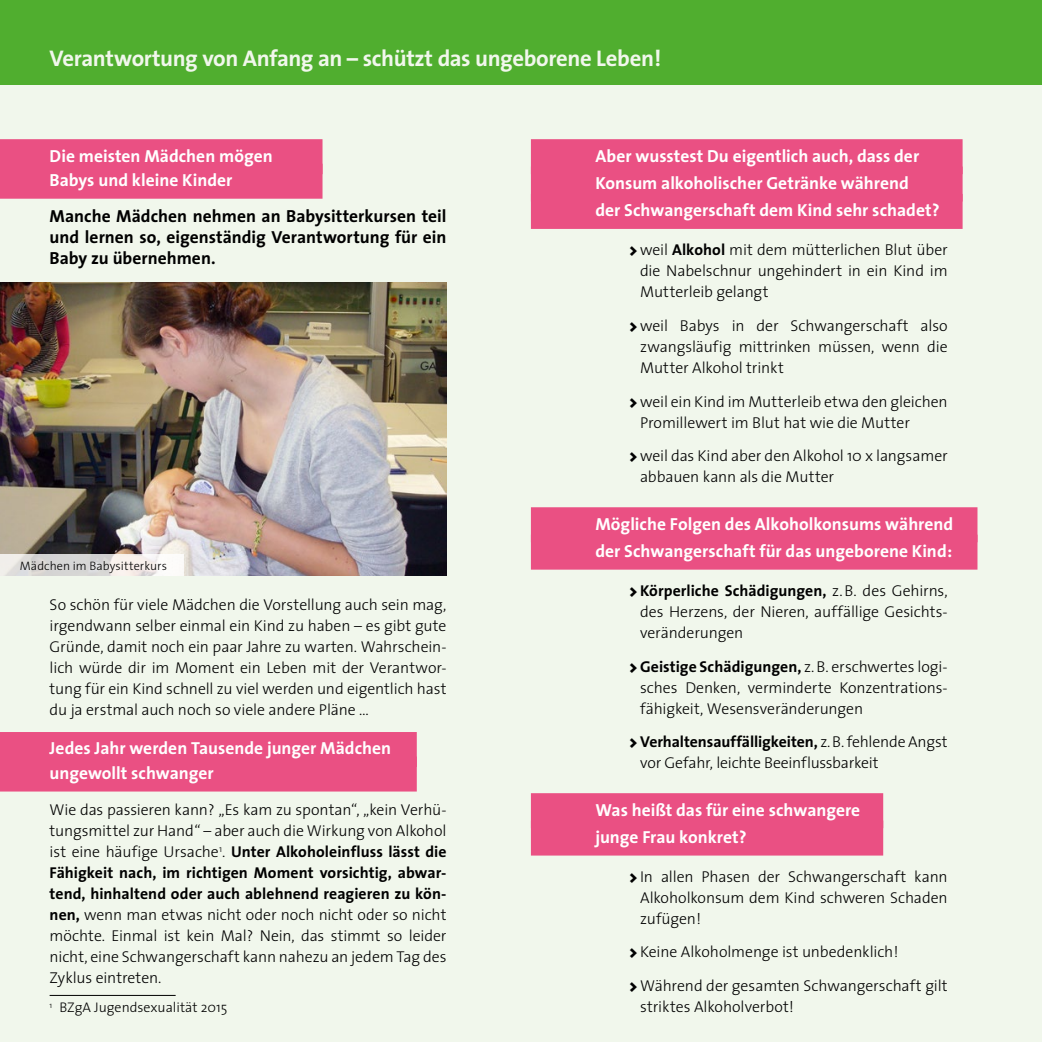
<style>
.page{position:relative;width:1042px;height:1042px;background:#f1f7ec}
.page>*{position:absolute;margin:0;border:0;box-sizing:border-box;transform-origin:0 0}
.t1{font:700 22.75px "The Sans";letter-spacing:-.015em;color:#f1f7ec}
.t2{font:700 17.5px/27.3px "The Sans";color:#fff}
.t3{font:700 17.5px/21px "The Sans";color:#000;text-align:justify}
.t4{font:300 15.75px/21px "The Sans";letter-spacing:-.01em;color:#000;text-align:justify}
.t5{font:300 14px "The Sans";color:#000}
.t6{font:300 12.25px "The Sans";letter-spacing:.005em;color:#000}
.s1{font-weight:700}
.s2{font-weight:900}
</style>
<div class="page">
<div style="left:0;top:0;width:1042px;height:84px;background:#50ae2f"></div>
<div style="left:0;top:139px;width:322px;height:35px;background:#ea5083"></div>
<div style="left:0;top:164px;width:322px;height:35px;background:#ea5083"></div>
<div style="left:0;top:732px;width:417px;height:35px;background:#ea5083"></div>
<div style="left:0;top:756px;width:417px;height:35px;background:#ea5083"></div>
<hr style="left:50px;top:995px;width:126px;height:1px;background:#000">
<div style="left:531px;top:139px;width:431px;height:35px;background:#ea5083"></div>
<div style="left:531px;top:167px;width:431px;height:35px;background:#ea5083"></div>
<div style="left:531px;top:194px;width:431px;height:35px;background:#ea5083"></div>
<div style="left:531px;top:507px;width:446px;height:35px;background:#ea5083"></div>
<div style="left:531px;top:535px;width:446px;height:35px;background:#ea5083"></div>
<div style="left:531px;top:793px;width:352px;height:35px;background:#ea5083"></div>
<div style="left:531px;top:820px;width:352px;height:35px;background:#ea5083"></div>
<img style="left:0;top:283px;width:446px;height:292px">
<svg style="left:0;top:554px;width:184px;height:21px"></svg>
<h1 class="t1" style="left:50px;top:39px;width:613px">Verantwortung von Anfang an – schützt das ungeborene Leben!</h1>
<p class="t2" style="left:50px;top:143px;width:225px;line-height:24.5px">Die meisten Mädchen mögen<br>Babys und kleine Kinder</p>
<p class="t3" style="left:50px;top:205px;width:398px">Manche Mädchen nehmen an Babysitterkursen teil und lernen so, eigenständig Verantwortung für ein Baby zu übernehmen.</p>
<p class="t6" style="left:20px;top:555px;width:149px">Mädchen im Babysitterkurs</p>
<p class="t4" style="left:50px;top:593px;width:398px">So schön für viele Mädchen die Vorstellung auch sein mag, irgendwann selber einmal ein Kind zu haben – es gibt gute Gründe, damit noch ein paar Jahre zu warten. Wahrschein&shy;lich würde dir im Moment ein Leben mit der Verantwor&shy;tung für ein Kind schnell zu viel werden und eigentlich hast du ja erstmal auch noch so viele andere Pläne …</p>
<p class="t2" style="left:50px;top:736px;width:343px;line-height:24.5px">Jedes Jahr werden Tausende junger Mädchen ungewollt schwanger</p>
<p class="t4" style="left:50px;top:798px;width:398px">Wie das passieren kann? „Es kam zu spontan“, „kein Verhü&shy;tungsmittel zur Hand“ – aber auch die Wirkung von Alkohol ist eine häufige Ursache<sup>1</sup>. <span class="s1">Unter Alkoholeinfluss lässt die Fähigkeit nach, im richtigen Moment vorsichtig, abwar&shy;tend, hinhaltend oder auch ablehnend reagieren zu kön&shy;nen,</span> wenn man etwas nicht oder noch nicht oder so nicht möchte. Einmal ist kein Mal? Nein, das stimmt so leider nicht, eine Schwangerschaft kann nahezu an jedem Tag des Zyklus eintreten.</p>
<p class="t5" style="left:50px;top:996px;width:179px"><sup>1</sup> BZgA Jugendsexualität 2015</p>
<p class="t2" style="left:595px;top:141px;width:346px">Aber wusstest Du eigentlich auch, dass der<br>Konsum alkoholischer Getränke während<br>der Schwangerschaft dem Kind sehr schadet?</p>
<p class="t4" style="left:640px;top:239px;width:309px;text-indent:-10px"><span class="s2">&gt;</span>weil <span class="s1">Alkohol</span> mit dem mütterlichen Blut über die Nabelschnur ungehindert in ein Kind im Mutterleib gelangt</p>
<p class="t4" style="left:640px;top:314px;width:309px;text-indent:-10px"><span class="s2">&gt;</span> weil Babys in der Schwangerschaft also zwangsläufig mittrinken müssen, wenn die Mutter Alkohol trinkt</p>
<p class="t4" style="left:640px;top:390px;width:309px;text-indent:-10px"><span class="s2">&gt;</span> weil ein Kind im Mutterleib etwa den gleichen<br>Promillewert im Blut hat wie die Mutter</p>
<p class="t4" style="left:640px;top:445px;width:309px;text-indent:-10px"><span class="s2">&gt;</span> weil das Kind aber den Alkohol 10 x langsamer abbauen kann als die Mutter</p>
<p class="t2" style="left:595px;top:509px;width:359px">Mögliche Folgen des Alkoholkonsums während der Schwangerschaft für das ungeborene Kind:</p>
<p class="t4" style="left:640px;top:579px;width:309px;text-indent:-10px"><span class="s2">&gt;</span> <span class="s1">Körperliche Schädigungen,</span> z.B. des Gehirns, des Herzens, der Nieren, auffällige Gesichts&shy;veränderungen</p>
<p class="t4" style="left:640px;top:655px;width:309px;text-indent:-10px"><span class="s2">&gt;</span><span class="s1">Geistige Schädigungen,</span> z.B. erschwertes logi&shy;sches Denken, verminderte Konzentrations&shy;fähigkeit, Wesensveränderungen</p>
<p class="t4" style="left:640px;top:731px;width:309px;text-indent:-10px"><span class="s2">&gt;</span> <span class="s1">Verhaltensauffälligkeiten,</span> z.B. fehlende Angst vor Gefahr, leichte Beeinflussbarkeit</p>
<p class="t2" style="left:595px;top:795px;width:266px">Was heißt das für eine schwangere junge Frau konkret?</p>
<p class="t4" style="left:640px;top:865px;width:309px;text-indent:-10px"><span class="s2">&gt;</span> In allen Phasen der Schwangerschaft kann Alkoholkonsum dem Kind schweren Schaden zufügen!</p>
<p class="t4" style="left:630px;top:934px;width:319px;line-height:33.8px"><span class="s2">&gt;</span> Keine Alkoholmenge ist unbedenklich!<br><span class="s2">&gt;</span> Während der gesamten Schwangerschaft gilt</p>
<p class="t4" style="left:640px;top:996px;width:155px">striktes Alkoholverbot!</p>
</div>
